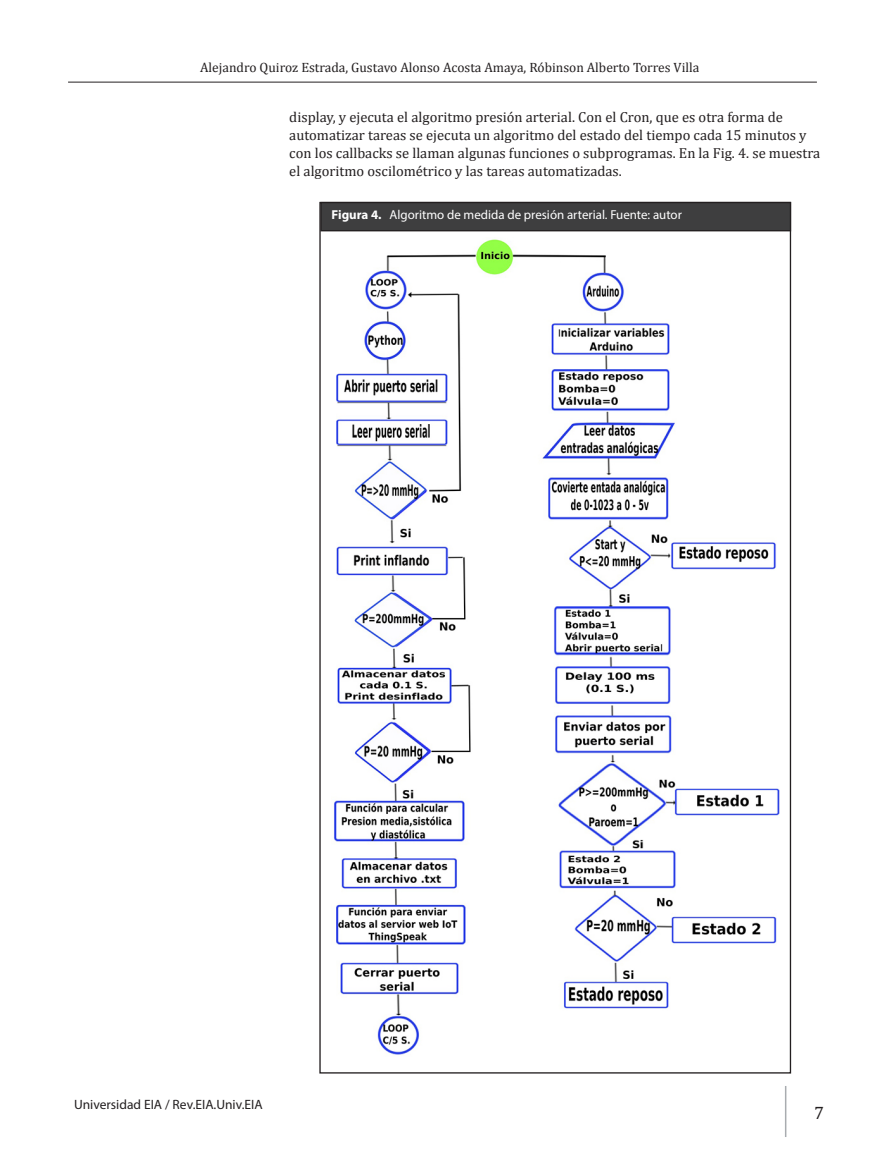
<style>
.page{position:relative;width:885px;height:1170px;background:#fff}
.page>*{position:absolute;margin:0;border:0;box-sizing:border-box;transform-origin:0 0}
.t1{font:18px "Cambria";color:#231f20}
.Cuerpo_de_texto{font:14.55px/18px "Cambria";color:#231f20}
.t2{font:13.5px "Cambria";color:#231f20}
.t3{font:13.5px "Myriad Pro";color:#231f20}
.t4{font:12.9px "Myriad Pro";color:#fff}
.s1{font-weight:700}
</style>
<div class="page">
<hr style="left:784px;top:1085px;width:2px;height:51px;background:#a9acb0">
<hr style="left:68px;top:82px;width:748px;height:1px;background:#231f20">
<div style="left:321px;top:202px;width:469px;height:29px;background:#3e3e3f"></div>
<div style="left:320px;top:202px;width:471px;height:29px;border:1px solid #231f20"></div>
<img style="left:334px;top:239px;width:445px;height:816px">
<p class="t2" style="left:200px;top:59px;width:500px">Alejandro Quiroz Estrada, Gustavo Alonso Acosta Amaya, Róbinson Alberto Torres Villa</p>
<p class="Cuerpo_de_texto" style="left:289px;top:108px;width:532px">display, y ejecuta el algoritmo presión arterial. Con el Cron, que es otra forma de automatizar tareas se ejecuta un algoritmo del estado del tiempo cada 15 minutos y con los callbacks se llaman algunas funciones o subprogramas. En la Fig. 4. se muestra el algoritmo oscilométrico y las tareas automatizadas.</p>
<p class="t4" style="left:331px;top:207px;width:352px"><span class="s1">Figura 4.</span> Algoritmo de medida de presión arterial. Fuente: autor</p>
<p class="t3" style="left:74px;top:1095px;width:190px">Universidad EIA / Rev.EIA.Univ.EIA</p>
<p class="t1" style="left:813px;top:1101px;width:11px">7</p>
</div>
